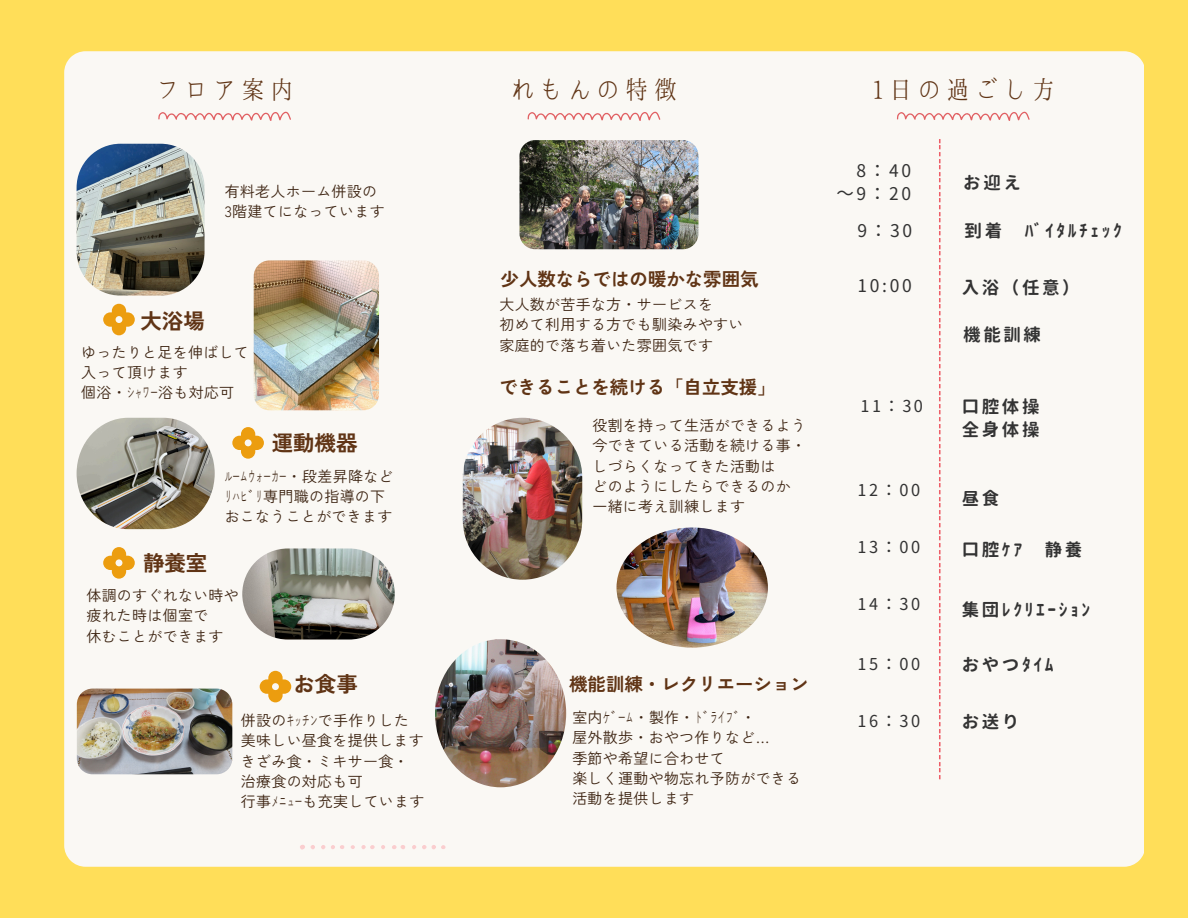
<style>
.page{position:relative;width:1188px;height:918px;background:#ffde59}
.page>*{position:absolute;margin:0;border:0;box-sizing:border-box;transform-origin:0 0}
.t1{font:25.35px "Kokoro Minchoutai";letter-spacing:.13em;color:#603415}
.t2{font:700 21.45px "Zen Kaku Gothic New";color:#603415}
.t3{font:700 18.45px "Zen Kaku Gothic New";color:#603415}
.t4{font:700 17.55px/23.7px "Gen Jyuu Gothic";letter-spacing:.15em;color:#333}
.t5{font:17.55px/23.7px "Gen Jyuu Gothic";letter-spacing:.15em;color:#333;text-align:right}
.t6{font:16.35px "Gen Jyuu Gothic";letter-spacing:.15em;color:#333}
.t7{font:15px "Zen Kaku Gothic New";letter-spacing:.02em;color:#3c2311}
.t8{font:15px "Zen Kaku Gothic New";color:#e60012}
</style>
<div class="page">
<div style="left:64px;top:51px;width:1080px;height:816px;background:#faf8f4"></div>
<img style="left:254px;top:260px;width:125px;height:150px;border-radius:16px">
<img style="left:77px;top:144px;width:128px;height:152px;border-radius:44px">
<svg style="left:158px;top:111px;width:133px;height:10px"></svg>
<svg style="left:528px;top:111px;width:132px;height:10px"></svg>
<svg style="left:897px;top:111px;width:132px;height:10px"></svg>
<img style="left:77px;top:418px;width:138px;height:111px;border-radius:54px">
<img style="left:77px;top:689px;width:155px;height:85px">
<svg style="left:103px;top:304px;width:32px;height:31px"></svg>
<img style="left:242px;top:548px;width:153px;height:92px;border-radius:46px">
<svg style="left:300px;top:845px;width:5px;height:4px"></svg>
<svg style="left:311px;top:845px;width:4px;height:4px"></svg>
<svg style="left:392px;top:845px;width:13px;height:4px"></svg>
<svg style="left:321px;top:845px;width:4px;height:4px"></svg>
<svg style="left:412px;top:845px;width:4px;height:4px"></svg>
<svg style="left:422px;top:845px;width:24px;height:4px"></svg>
<svg style="left:361px;top:845px;width:14px;height:4px"></svg>
<svg style="left:331px;top:845px;width:14px;height:4px"></svg>
<svg style="left:381px;top:845px;width:4px;height:4px"></svg>
<svg style="left:351px;top:845px;width:4px;height:4px"></svg>
<img style="left:463px;top:418px;width:119px;height:162px;border-radius:60px">
<img style="left:519px;top:140px;width:179px;height:109px;border-radius:16px">
<img style="left:617px;top:528px;width:151px;height:120px;border-radius:50%">
<img style="left:435px;top:639px;width:131px;height:148px;border-radius:50%">
<svg style="left:232px;top:427px;width:32px;height:32px"></svg>
<svg style="left:103px;top:547px;width:32px;height:32px"></svg>
<svg style="left:260px;top:671px;width:31px;height:31px"></svg>
<p class="t1" style="left:155px;top:76px;width:141px">フロア案内</p>
<p class="t1" style="left:510px;top:76px;width:170px">れもんの特徴</p>
<p class="t1" style="left:870px;top:76px;width:180px">1日の過ごし方</p>
<p class="t7" style="left:225px;top:179px;width:154px">有料老人ホーム併設の</p>
<h2 class="t7" style="left:225px;top:199px;width:162px">3階建てになっています</h2>
<p class="t2" style="left:141px;top:304px;width:66px">大浴場</p>
<p class="t7" style="left:81px;top:340px;width:169px">ゆったりと足を伸ばして</p>
<h2 class="t7" style="left:81px;top:360px;width:108px">入って頂けます</h2>
<p class="t7" style="left:81px;top:381px;width:155px">個浴・ｼｬﾜｰ浴も対応可</p>
<p class="t2" style="left:143px;top:546px;width:66px">静養室</p>
<p class="t2" style="left:272px;top:426px;width:87px">運動機器</p>
<p class="t7" style="left:225px;top:464px;width:170px">ﾙｰﾑｳｫｰｶｰ・段差昇降など</p>
<p class="t7" style="left:225px;top:485px;width:162px">ﾘﾊﾋﾞ ﾘ専門職の指導の下</p>
<p class="t7" style="left:225px;top:505px;width:169px">おこなうことができます</p>
<p class="t7" style="left:86px;top:584px;width:154px">体調のすぐれない時や</p>
<p class="t7" style="left:86px;top:604px;width:123px">疲れた時は個室で</p>
<p class="t7" style="left:86px;top:624px;width:139px">休むことができます</p>
<p class="t2" style="left:294px;top:667px;width:66px">お食事</p>
<h2 class="t7" style="left:241px;top:709px;width:170px">併設のｷｯﾁﾝで手作りした</h2>
<p class="t7" style="left:241px;top:729px;width:185px">美味しい昼食を提供します</p>
<p class="t7" style="left:241px;top:749px;width:169px">きざみ食・ミキサー食・</p>
<p class="t7" style="left:241px;top:770px;width:123px">治療食の対応も可</p>
<p class="t7" style="left:241px;top:790px;width:185px">行事ﾒﾆｭｰも充実しています</p>
<p class="t3" style="left:501px;top:265px;width:259px">少人数ならではの暖かな雰囲気</p>
<h3 class="t7" style="left:499px;top:293px;width:215px">大人数が苦手な方・サービスを</h3>
<p class="t7" style="left:499px;top:313px;width:246px">初めて利用する方でも馴染みやすい</p>
<p class="t7" style="left:499px;top:333px;width:215px">家庭的で落ち着いた雰囲気です</p>
<p class="t3" style="left:499px;top:372px;width:278px">できることを続ける「自立支援」</p>
<p class="t7" style="left:592px;top:414px;width:215px">役割を持って生活ができるよう</p>
<h3 class="t7" style="left:592px;top:434px;width:215px">今できている活動を続ける事・</h3>
<p class="t7" style="left:592px;top:454px;width:185px">しづらくなってきた活動は</p>
<p class="t7" style="left:592px;top:474px;width:200px">どのようにしたらできるのか</p>
<p class="t7" style="left:592px;top:495px;width:154px">一緒に考え訓練します</p>
<p class="t3" style="left:569px;top:669px;width:241px">機能訓練・レクリエーション</p>
<p class="t7" style="left:572px;top:706px;width:185px">室内ｹﾞ ｰﾑ・製作・ﾄﾞ ﾗｲﾌﾞ ・</p>
<p class="t7" style="left:572px;top:726px;width:199px">屋外散歩・おやつ作りなど…</p>
<p class="t7" style="left:572px;top:746px;width:154px">季節や希望に合わせて</p>
<p class="t7" style="left:572px;top:766px;width:230px">楽しく運動や物忘れ予防ができる</p>
<h3 class="t7" style="left:572px;top:787px;width:123px">活動を提供します</h3>
<p class="t8" style="left:954px;top:138px;width:644px;rotate:90deg">-------------------------------------------------------------------------------------------------</p>
<p class="t5" style="left:837px;top:158px;width:76px">8：40～9：20</p>
<p class="t4" style="left:963px;top:170px;width:59px">お迎え</p>
<p class="t5" style="left:858px;top:219px;width:56px">9：30</p>
<p class="t4" style="left:965px;top:218px;width:39px">到着</p>
<p class="t4" style="left:1025px;top:218px;width:99px">ﾊﾞ ｲﾀﾙﾁｪｯｸ</p>
<p class="t5" style="left:858px;top:273px;width:56px">10:00</p>
<p class="t4" style="left:962px;top:276px;width:120px">入浴（任意）</p>
<p class="t4" style="left:963px;top:323px;width:79px">機能訓練</p>
<h1 class="t6" style="left:861px;top:394px;width:64px">11：30</h1>
<p class="t4" style="left:962px;top:394px;width:79px">口腔体操全身体操</p>
<h4 class="t6" style="left:858px;top:478px;width:64px">12：00</h4>
<h3 class="t4" style="left:962px;top:486px;width:39px">昼食</h3>
<h4 class="t6" style="left:858px;top:535px;width:64px">13：00</h4>
<h4 class="t4" style="left:962px;top:538px;width:62px">口腔ｹｱ</h4>
<h4 class="t4" style="left:1045px;top:538px;width:39px">静養</h4>
<p class="t6" style="left:858px;top:592px;width:64px">14：30</p>
<h3 class="t4" style="left:962px;top:597px;width:130px">集団ﾚｸﾘｴｰｼｮﾝ</h3>
<p class="t6" style="left:858px;top:653px;width:64px">15：00</p>
<p class="t4" style="left:962px;top:652px;width:93px">おやつﾀｲﾑ</p>
<p class="t6" style="left:858px;top:710px;width:64px">16：30</p>
<p class="t4" style="left:962px;top:710px;width:59px">お送り</p>
</div>
